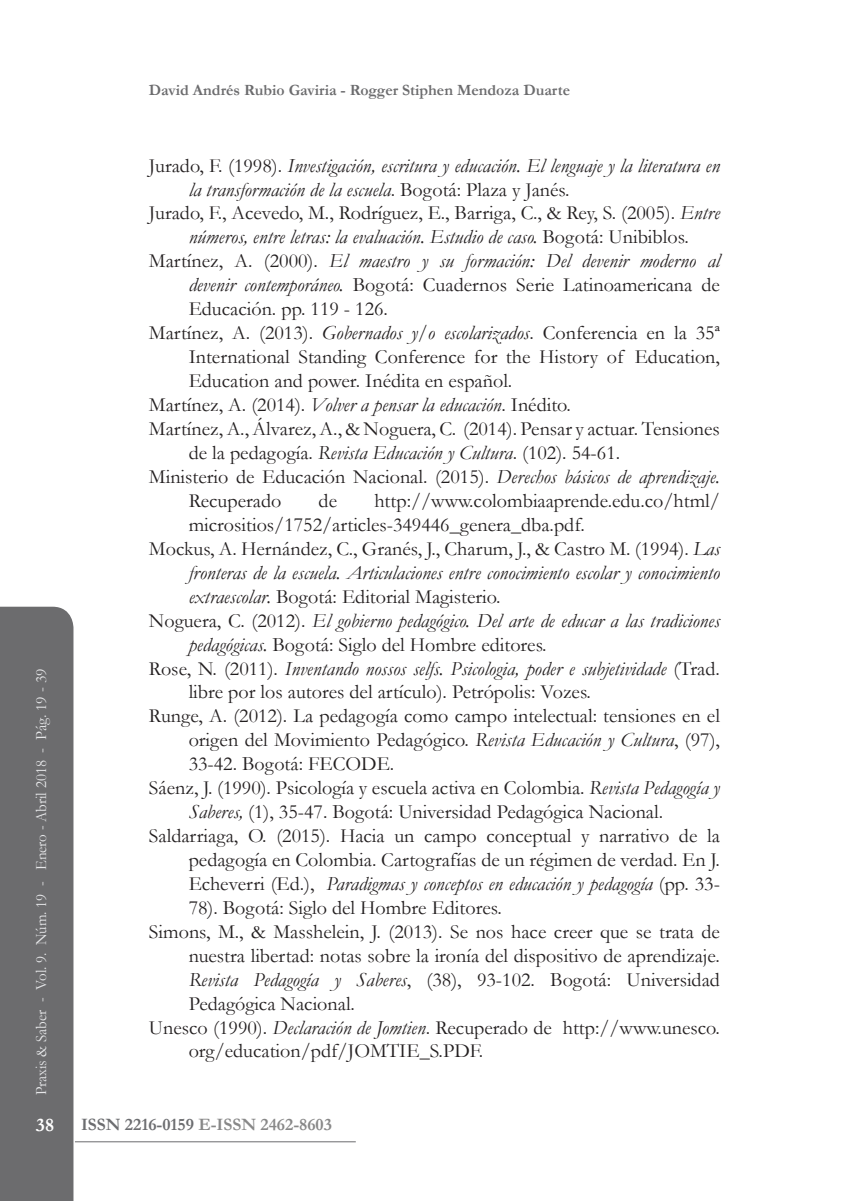
<style>
.page{position:relative;width:859px;height:1201px;background:#fff}
.page>*{position:absolute;margin:0;border:0;box-sizing:border-box;transform-origin:0 0}
.t1{font:20.12px "Garamond";color:#231f20}
.t2{font:italic 20.12px "Garamond";color:#231f20}
.t3{font:700 19.25px "Garamond";color:#fff}
.t4{font:700 17.5px "Garamond";color:#888}
.t5{font:15.75px "Garamond";color:#e6e7e9;scale:.95 1}
.t6{font:700 15.75px "Garamond";color:#6c6c6e}
.s1{font-style:normal}
.s2{font-style:italic}
.s3{color:#6c6d70}
</style>
<div class="page">
<div style="left:0;top:606px;width:73px;height:594px;background:#6c6c6e"></div>
<hr style="left:75px;top:1141px;width:280px;height:1px;background:#6c6c6e">
<p class="t5" style="left:30px;top:1095px;width:451px;rotate:-90deg">Praxis &amp; Saber - Vol. 9. Núm. 19 - Enero - Abril 2018 - Pág. 19 - 39</p>
<p class="t6" style="left:149px;top:80px;width:422px">David Andrés Rubio Gaviria - Rogger Stiphen Mendoza Duarte</p>
<p class="t2" style="left:149px;top:152px;width:572px"><span class="s1">Jurado, F. (1998).</span> Investigación, escritura y educación. El lenguaje y la literatura en</p>
<p class="t2" style="left:189px;top:176px;width:382px">la transformación de la escuela<span class="s1">. Bogotá: Plaza y Janés.</span></p>
<p class="t1" style="left:149px;top:199px;width:572px">Jurado, F., Acevedo, M., Rodríguez, E., Barriga, C., &amp; Rey, S. (2005). <span class="s2">Entre</span></p>
<p class="t2" style="left:189px;top:223px;width:501px">números, entre letras: la evaluación. Estudio de caso. <span class="s1">Bogotá: Unibiblos.</span></p>
<p class="t2" style="left:149px;top:247px;width:572px"><span class="s1">Martínez, A. (2000).</span> El maestro y su formación: Del devenir moderno al</p>
<p class="t1" style="left:189px;top:271px;width:532px"><span class="s2">devenir contemporáneo.</span> Bogotá: Cuadernos Serie Latinoamericana de</p>
<p class="t1" style="left:189px;top:295px;width:201px">Educación. pp. 119 - 126.</p>
<p class="t1" style="left:149px;top:319px;width:572px">Martínez, A. (2013). <span class="s2">Gobernados y/o escolarizados</span>. Conferencia en la 35ª</p>
<p class="t1" style="left:189px;top:343px;width:532px">International Standing Conference for the History of Education,</p>
<p class="t1" style="left:189px;top:367px;width:325px">Education and power. Inédita en español.</p>
<p class="t1" style="left:149px;top:391px;width:423px">Martínez, A. (2014). <span class="s2">Volver a pensar la educación</span>. Inédito.</p>
<p class="t1" style="left:149px;top:415px;width:572px">Martínez, A., Álvarez, A., &amp; Noguera, C. (2014). Pensar y actuar. Tensiones</p>
<p class="t1" style="left:189px;top:439px;width:433px">de la pedagogía. <span class="s2">Revista Educación y Cultura</span>. (102). 54-61.</p>
<p class="t1" style="left:149px;top:463px;width:572px">Ministerio de Educación Nacional. (2015). <span class="s2">Derechos básicos de aprendizaje.</span></p>
<p class="t1" style="left:189px;top:487px;width:94px">Recuperado</p>
<p class="t1" style="left:318px;top:487px;width:20px">de</p>
<p class="t1" style="left:374px;top:487px;width:347px">http://www.colombiaaprende.edu.co/html/</p>
<p class="t1" style="left:189px;top:511px;width:397px">micrositios/1752/articles-349446_genera_dba.pdf.</p>
<p class="t1" style="left:149px;top:535px;width:572px">Mockus, A. Hernández, C., Granés, J., Charum, J., &amp; Castro M. (1994). <span class="s2">Las</span></p>
<p class="t2" style="left:189px;top:558px;width:532px">fronteras de la escuela. Articulaciones entre conocimiento escolar y conocimiento</p>
<p class="t1" style="left:189px;top:582px;width:313px"><span class="s2">extraescolar.</span> Bogotá: Editorial Magisterio.</p>
<p class="t2" style="left:149px;top:606px;width:572px"><span class="s1">Noguera, C. (2012).</span> El gobierno pedagógico. Del arte de educar a las tradiciones</p>
<p class="t1" style="left:189px;top:630px;width:359px"><span class="s2">pedagógicas.</span> Bogotá: Siglo del Hombre editores.</p>
<p class="t2" style="left:149px;top:654px;width:572px"><span class="s1">Rose, N. (2011).</span> Inventando nossos selfs. Psicologia, poder e subjetividade <span class="s1">(Trad.</span></p>
<p class="t1" style="left:189px;top:678px;width:403px">libre por los autores del artículo). Petrópolis: Vozes.</p>
<p class="t1" style="left:149px;top:702px;width:572px">Runge, A. (2012). La pedagogía como campo intelectual: tensiones en el</p>
<p class="t1" style="left:189px;top:726px;width:532px">origen del Movimiento Pedagógico. <span class="s2">Revista Educación y Cultura</span>, (97),</p>
<p class="t1" style="left:189px;top:750px;width:207px">33-42. Bogotá: FECODE.</p>
<p class="t1" style="left:149px;top:774px;width:572px">Sáenz, J. (1990). Psicología y escuela activa en Colombia. <span class="s2">Revista Pedagogía y</span></p>
<p class="t1" style="left:189px;top:798px;width:476px"><span class="s2">Saberes,</span> (1), 35-47. Bogotá: Universidad Pedagógica Nacional.</p>
<p class="t1" style="left:149px;top:822px;width:572px">Saldarriaga, O. (2015). Hacia un campo conceptual y narrativo de la</p>
<p class="t1" style="left:189px;top:846px;width:532px">pedagogía en Colombia. Cartografías de un régimen de verdad. En J.</p>
<p class="t2" style="left:189px;top:870px;width:532px"><span class="s1">Echeverri (Ed.),</span> Paradigmas y conceptos en educación y pedagogía <span class="s1">(pp. 33-</span></p>
<p class="t1" style="left:189px;top:894px;width:314px">78). Bogotá: Siglo del Hombre Editores.</p>
<p class="t1" style="left:149px;top:918px;width:572px">Simons, M., &amp; Masshelein, J. (2013). Se nos hace creer que se trata de</p>
<p class="t1" style="left:189px;top:942px;width:532px">nuestra libertad: notas sobre la ironía del dispositivo de aprendizaje.</p>
<p class="t1" style="left:189px;top:966px;width:532px"><span class="s2">Revista Pedagogía y Saberes</span>, (38), 93-102. Bogotá: Universidad</p>
<p class="t1" style="left:189px;top:990px;width:168px">Pedagógica Nacional.</p>
<p class="t1" style="left:149px;top:1013px;width:572px">Unesco (1990). <span class="s2">Declaración de Jomtien</span>. Recuperado de http://www.unesco.</p>
<p class="t1" style="left:189px;top:1037px;width:296px">org/education/pdf/JOMTIE_S.PDF.</p>
<p class="t3" style="left:36px;top:1112px;width:20px">38</p>
<p class="t4" style="left:81px;top:1112px;width:252px"><span class="s3">ISSN 2216-0159</span> E-ISSN 2462-8603</p>
</div>
